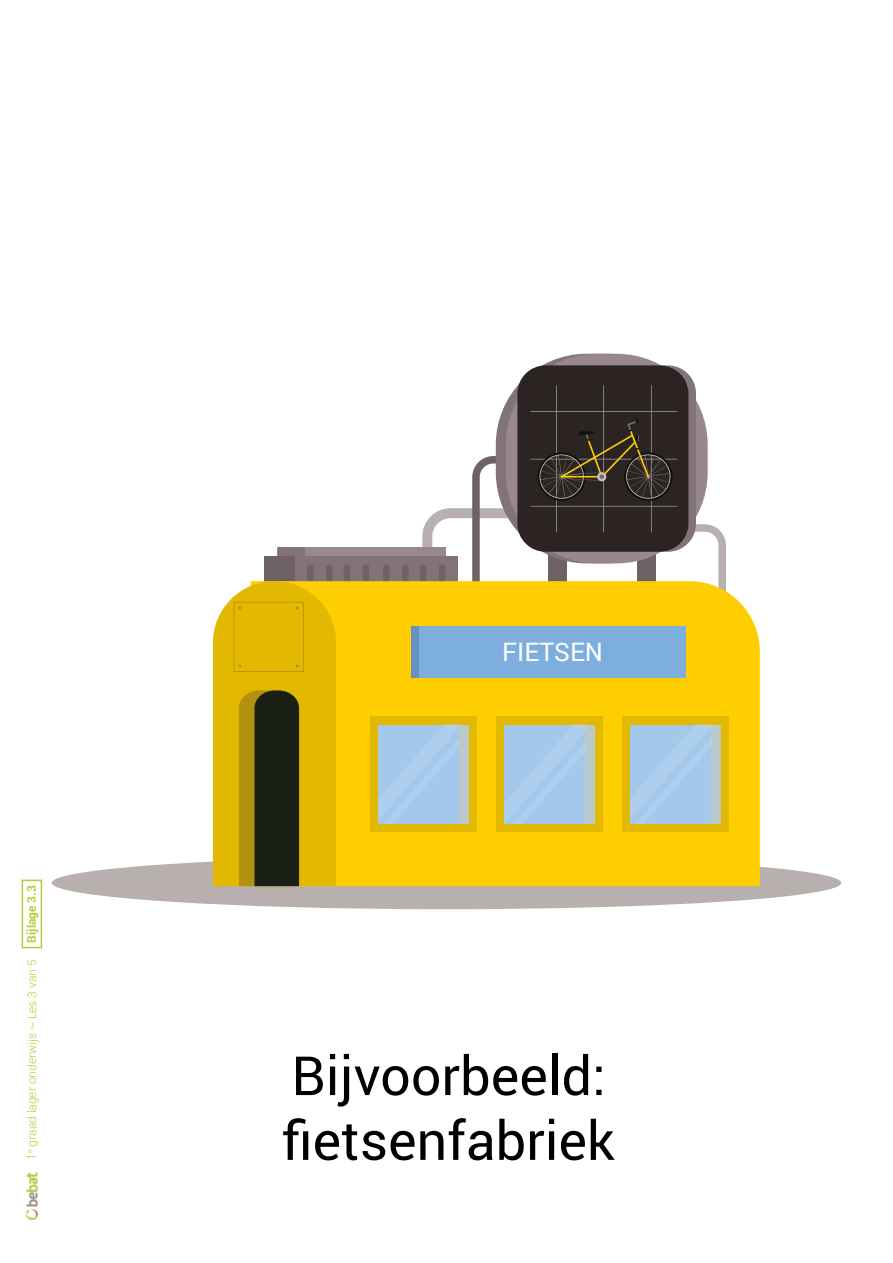
<style>
.page{position:relative;width:893px;height:1263px;background:#fff}
.page>*{position:absolute;margin:0;border:0;box-sizing:border-box;transform-origin:0 0}
.t1{font:54px/64.8px "Roboto";color:#000}
.t2{font:25.5px "Roboto";color:#fff}
.t3{font:300 12px "Roboto";color:#b4cd39}
.t4{font:700 12px "Roboto";color:#b4cd39}
</style>
<div class="page">
<img style="left:26px;top:1172px;width:12px;height:47px">
<div style="left:22px;top:880px;width:20px;height:68px;border:2px solid #b4cd39"></div>
<div style="left:52px;top:856px;width:789px;height:53px;background:#b8afaf;border-radius:50%"></div>
<div style="left:277px;top:548px;width:168px;height:49px;background:#99878f"></div>
<div style="left:278px;top:548px;width:27px;height:49px;background:#827279"></div>
<div style="left:264px;top:556px;width:194px;height:57px;background:#827279"></div>
<div style="left:264px;top:556px;width:31px;height:57px;background:#6e6266"></div>
<div style="left:307px;top:564px;width:6px;height:40px;background:#6e6266;border-radius:3px"></div>
<div style="left:326px;top:564px;width:6px;height:40px;background:#6e6266;border-radius:3px"></div>
<div style="left:344px;top:564px;width:6px;height:40px;background:#6e6266;border-radius:3px"></div>
<div style="left:363px;top:564px;width:6px;height:40px;background:#6e6266;border-radius:3px"></div>
<div style="left:383px;top:564px;width:7px;height:40px;background:#6e6266;border-radius:3px"></div>
<div style="left:402px;top:564px;width:7px;height:40px;background:#6e6266;border-radius:3px"></div>
<div style="left:420px;top:564px;width:6px;height:40px;background:#6e6266;border-radius:3px"></div>
<div style="left:336px;top:581px;width:424px;height:305px;background:#ffce00"></div>
<div style="left:506px;top:354px;width:202px;height:209px;background:#99878f;border-radius:91px"></div>
<div style="left:411px;top:626px;width:275px;height:52px;background:#7eaede"></div>
<div style="left:411px;top:626px;width:8px;height:52px;background:#6493bf"></div>
<div style="left:370px;top:716px;width:106px;height:116px;background:#e3b800"></div>
<div style="left:378px;top:725px;width:90px;height:98px;background:#bacacb"></div>
<div style="left:496px;top:716px;width:107px;height:116px;background:#e3b800"></div>
<div style="left:504px;top:725px;width:91px;height:98px;background:#bacacb"></div>
<div style="left:622px;top:716px;width:107px;height:116px;background:#e3b800"></div>
<div style="left:631px;top:725px;width:90px;height:98px;background:#bacacb"></div>
<svg style="left:213px;top:581px;width:123px;height:305px;background:#b1930b"></svg>
<svg style="left:631px;top:725px;width:80px;height:98px;background:#a5c9eb"></svg>
<svg style="left:504px;top:725px;width:81px;height:98px;background:#a5c9eb"></svg>
<svg style="left:378px;top:725px;width:81px;height:98px;background:#a5c9eb"></svg>
<svg style="left:422px;top:365px;width:304px;height:296px"></svg>
<p class="t4" style="left:23px;top:942px;width:59px;rotate:-90deg">Bijlage 3.3</p>
<p class="t3" style="left:24px;top:1160px;width:202px;rotate:-90deg">1<sup>e</sup> graad lager onderwijs ~ Les 3 van 5</p>
<h2 class="t2" style="left:502px;top:634px;width:102px">FIETSEN</h2>
<h1 class="t1" style="left:282px;top:1041px;width:334px">Bijvoorbeeld: fietsenfabriek</h1>
</div>
